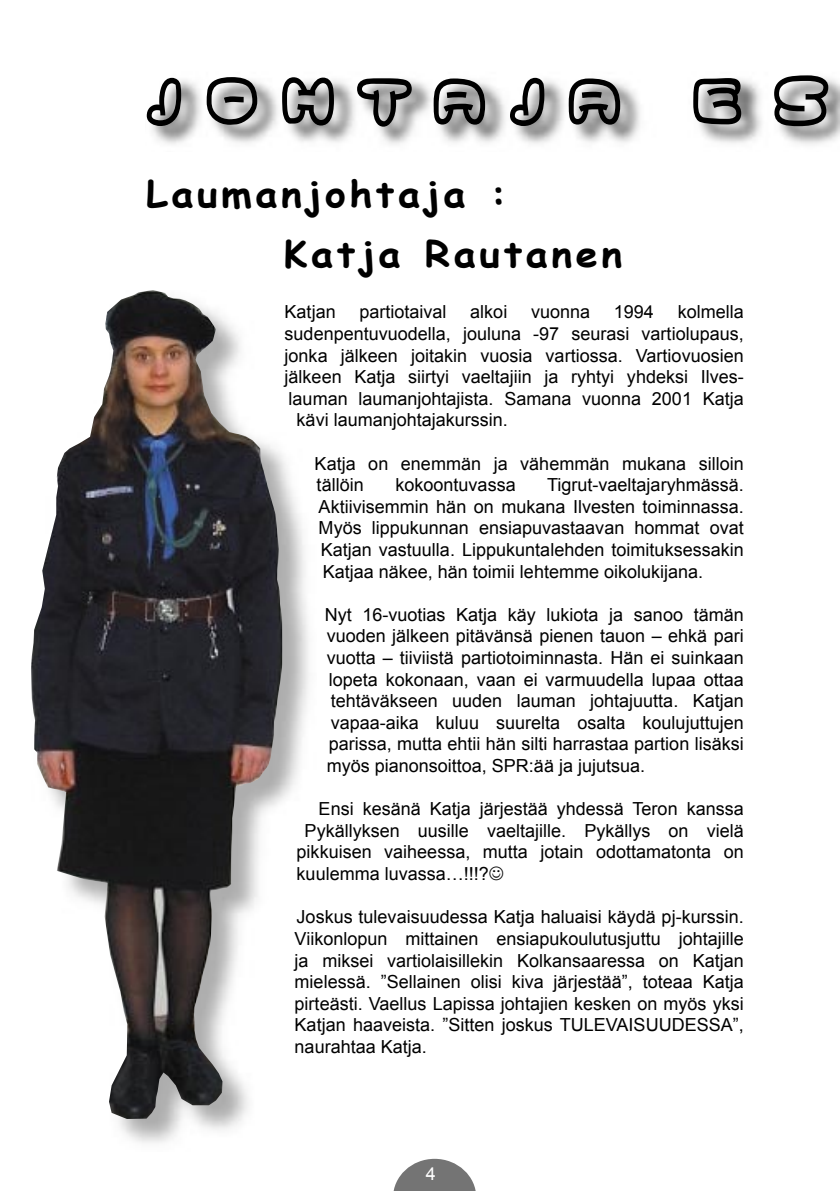
<style>
.page{position:relative;width:840px;height:1191px;background:#fff}
.page>*{position:absolute;margin:0;border:0;box-sizing:border-box;transform-origin:0 0}
.t1{font:81.4px "Ghostmeat";letter-spacing:.28em;color:#000;scale:.88 1}
.t2{font:700 36px/60px "Comic Sans MS";letter-spacing:.09em;color:#000;scale:1.1 1}
.t3{font:18px/21.6px "Arial";color:#000;text-align:justify}
.t4{font:18px "Arial";color:#fff}
</style>
<div class="page">
<svg style="left:393px;top:1158px;width:83px;height:33px"></svg>
<img style="left:119px;top:456px;width:190px;height:687px">
<img style="left:31px;top:290px;width:251px;height:829px">
<img style="left:152px;top:77px;width:687px;height:68px">
<h1 class="t1" style="left:147px;top:59px;width:780px">Johtaja es</h1>
<h2 class="t2" style="left:283px;top:163px;width:309px;text-indent:-137px">Laumanjohtaja :<br>Katja Rautanen</h2>
<p class="t3" style="left:284px;top:301px;width:53px">Katjan</p>
<p class="t3" style="left:359px;top:301px;width:89px">partiotaival</p>
<p class="t3" style="left:470px;top:301px;width:39px">alkoi</p>
<p class="t3" style="left:530px;top:301px;width:61px">vuonna</p>
<p class="t3" style="left:613px;top:301px;width:42px">1994</p>
<p class="t3" style="left:677px;top:301px;width:68px">kolmella</p>
<p class="t3" style="left:284px;top:323px;width:460px">sudenpentuvuodella, jouluna -97 seurasi vartiolupaus,</p>
<p class="t3" style="left:284px;top:344px;width:460px">jonka jälkeen joitakin vuosia vartiossa. Vartiovuosien</p>
<p class="t3" style="left:284px;top:366px;width:460px">jälkeen Katja siirtyi vaeltajiin ja ryhtyi yhdeksi Ilves-</p>
<p class="t3" style="left:288px;top:388px;width:456px">lauman laumanjohtajista. Samana vuonna 2001 Katja</p>
<p class="t3" style="left:296px;top:409px;width:213px">kävi laumanjohtajakurssin.</p>
<p class="t3" style="left:314px;top:452px;width:430px">Katja on enemmän ja vähemmän mukana silloin tällöin</p>
<p class="t3" style="left:318px;top:474px;width:426px;text-indent:228px">Tigrut-vaeltajaryhmässä.<br>Aktiivisemmin hän on mukana Ilvesten toiminnassa.<br>Myös lippukunnan ensiapuvastaavan hommat ovat Katjan vastuulla. Lippukuntalehden toimituksessakin Katjaa näkee, hän toimii lehtemme oikolukijana.</p>
<p class="t3" style="left:324px;top:604px;width:420px">Nyt 16-vuotias Katja käy lukiota ja sanoo tämän vuoden jälkeen pitävänsä pienen tauon – ehkä pari vuotta – tiiviistä partiotoiminnasta. Hän ei suinkaan lopeta kokonaan, vaan ei varmuudella lupaa ottaa tehtäväkseen uuden lauman johtajuutta. Katjan vapaa-aika kuluu suurelta osalta koulujuttujen parissa, mutta ehtii hän silti harrastaa partion lisäksi myös pianonsoittoa, SPR:ää ja jujutsua.</p>
<p class="t3" style="left:318px;top:798px;width:426px">Ensi kesänä Katja järjestää yhdessä Teron kanssa</p>
<p class="t3" style="left:304px;top:820px;width:440px">Pykällyksen uusille vaeltajille. Pykällys on vielä</p>
<p class="t3" style="left:296px;top:841px;width:448px">pikkuisen vaiheessa, mutta jotain odottamatonta on</p>
<p class="t3" style="left:296px;top:863px;width:194px">kuulemma luvassa…!!!?</p>
<p class="t3" style="left:294px;top:906px;width:450px">Joskus tulevaisuudessa Katja haluaisi käydä pj-kurssin.<br>Viikonlopun mittainen ensiapukoulutusjuttu johtajille ja miksei vartiolaisillekin Kolkansaaressa on Katjan mielessä. ”Sellainen olisi kiva järjestää”, toteaa Katja pirteästi. Vaellus Lapissa johtajien kesken on myös yksi Katjan haaveista. ”Sitten joskus TULEVAISUUDESSA”, naurahtaa Katja.</p>
<p class="t3" style="left:395px;top:474px;width:122px">kokoontuvassa</p>
<p class="t4" style="left:425px;top:1162px;width:12px">4</p>
</div>
